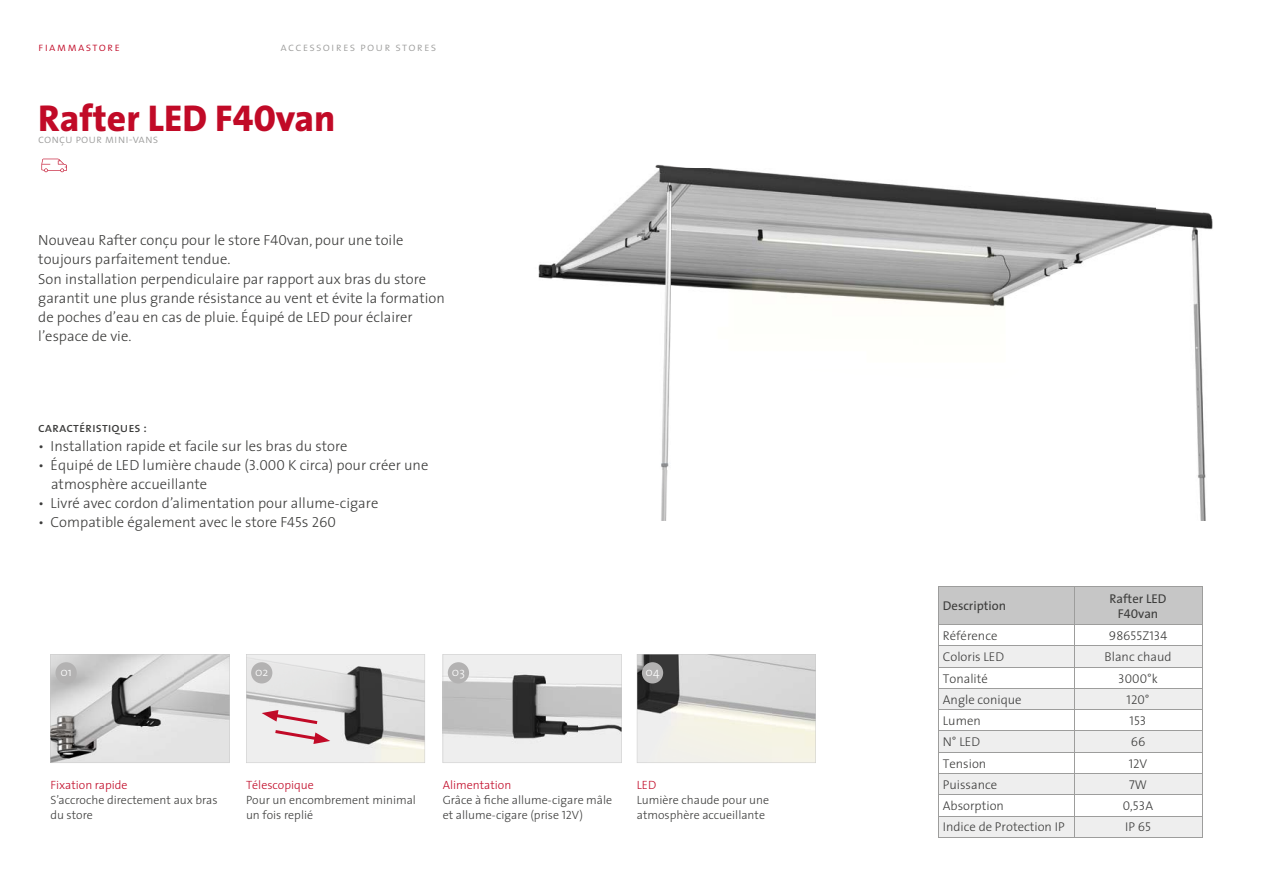
<style>
.page{position:relative;width:1263px;height:893px;background:#fff}
.page>*{position:absolute;margin:0;border:0;box-sizing:border-box;transform-origin:0 0}
.t1{font:800 37.5px "The Sans";color:#c10a27}
.t2{font:300 14.7px/19.2px "The Sans";color:#3c3c3b}
.t3{font:13.5px "The Sans Regular Caps";color:#3c3c3b}
.t4{font:300 12.75px "The Sans";color:#3c3c3b}
.t5{font:12.75px "The Sans Light Caps";color:#3c3c3b}
.t6{font:12.75px/15px "The Sans";color:#3c3c3b;text-align:center}
.t7{font:300 12px/14.9px "The Sans";color:#3c3c3b}
.t8{font:300 12px "The Sans";color:#c10a27}
.t9{font:12px "The Sans Light Caps";letter-spacing:.1em;color:#9d9d9c}
.t10{font:12px "The Sans Light Caps";color:#9d9d9c}
.t11{font:12px "The Sans Light Caps";letter-spacing:.1em;color:#c10a27}
.t12{font:300 12px "The Sans";color:#fff}
.s1{font-family:"The Sans Extra Bold Caps";font-weight:400}
.s2{font-family:"The Sans Light Caps";font-weight:400}
.s3{font-family:"The Sans Regular Caps"}
.s4{font-family:"The Sans";font-weight:300}
</style>
<div class="page">
<svg style="left:41px;top:159px;width:26px;height:13px"></svg>
<img style="left:538px;top:164px;width:675px;height:356px">
<svg style="left:50px;top:654px;width:179px;height:109px;background:#c8c8c8"></svg>
<div style="left:56px;top:662px;width:21px;height:21px;background:#b3b2b2;border-radius:50%"></div>
<svg style="left:443px;top:654px;width:179px;height:109px;background:#c7c7c7"></svg>
<div style="left:448px;top:662px;width:21px;height:21px;background:#b3b2b2;border-radius:50%"></div>
<svg style="left:637px;top:654px;width:179px;height:109px;background:#d2d1cd"></svg>
<div style="left:642px;top:662px;width:21px;height:21px;background:#b3b2b2;border-radius:50%"></div>
<svg style="left:246px;top:654px;width:179px;height:109px;background:#cec9c9"></svg>
<svg style="left:938px;top:586px;width:265px;height:251px"></svg>
<hr style="left:938px;top:709px;width:136px;height:1px;background:#9d9d9c">
<hr style="left:1074px;top:709px;width:128px;height:1px;background:#9d9d9c">
<hr style="left:938px;top:731px;width:136px;height:1px;background:#9d9d9c">
<hr style="left:1074px;top:731px;width:128px;height:1px;background:#9d9d9c">
<hr style="left:938px;top:752px;width:136px;height:1px;background:#9d9d9c">
<hr style="left:1074px;top:752px;width:128px;height:1px;background:#9d9d9c">
<hr style="left:938px;top:773px;width:136px;height:1px;background:#9d9d9c">
<hr style="left:1074px;top:773px;width:128px;height:1px;background:#9d9d9c">
<hr style="left:938px;top:794px;width:136px;height:1px;background:#9d9d9c">
<hr style="left:1074px;top:794px;width:128px;height:1px;background:#9d9d9c">
<hr style="left:938px;top:816px;width:136px;height:1px;background:#9d9d9c">
<hr style="left:1074px;top:816px;width:128px;height:1px;background:#9d9d9c">
<hr style="left:938px;top:837px;width:136px;height:1px;background:#9d9d9c">
<hr style="left:1074px;top:837px;width:128px;height:1px;background:#9d9d9c">
<hr style="left:938px;top:586px;width:136px;height:1px;background:#9d9d9c">
<hr style="left:938px;top:587px;width:1px;height:37px;background:#9d9d9c">
<hr style="left:1074px;top:586px;width:128px;height:1px;background:#9d9d9c">
<hr style="left:1202px;top:587px;width:1px;height:37px;background:#9d9d9c">
<hr style="left:938px;top:624px;width:136px;height:1px;background:#9d9d9c">
<hr style="left:1074px;top:624px;width:128px;height:1px;background:#9d9d9c">
<hr style="left:1074px;top:587px;width:1px;height:37px;background:#9d9d9c">
<p class="t11" style="left:38px;top:40px;width:83px">fiammastore</p>
<p class="t9" style="left:281px;top:40px;width:157px">accessoires pour stores</p>
<h1 class="t1" style="left:38px;top:86px;width:299px">Rafter LED F<span class="s1">40</span>van</h1>
<p class="t10" style="left:38px;top:133px;width:121px">conçu pour mini-vans</p>
<p class="t2" style="left:38px;top:230px;width:408px">Nouveau Rafter conçu pour le store F<span class="s2">40</span>van, pour une toile toujours parfaitement tendue.<br>Son installation perpendiculaire par rapport aux bras du store garantit une plus grande résistance au vent et évite la formation de poches d’eau en cas de pluie. Équipé de LED pour éclairer l’espace de vie.</p>
<p class="t3" style="left:38px;top:420px;width:110px">caractéristiques :</p>
<p class="t2" style="left:38px;top:436px;width:311px">• Installation rapide et facile sur les bras du store</p>
<p class="t2" style="left:51px;top:455px;width:379px;text-indent:-13px">• Équipé de LED lumière chaude (<span class="s2">3.000</span> K circa) pour créer une atmosphère accueillante</p>
<p class="t2" style="left:38px;top:493px;width:342px">• Livré avec cordon d’alimentation pour allume-cigare</p>
<p class="t2" style="left:38px;top:512px;width:299px">• Compatible également avec le store <span class="s2">F45s 260</span></p>
<p class="t12" style="left:60px;top:662px;width:13px">01</p>
<p class="t12" style="left:255px;top:662px;width:15px">02</p>
<p class="t12" style="left:452px;top:662px;width:14px">03</p>
<p class="t12" style="left:646px;top:662px;width:15px">04</p>
<p class="t8" style="left:50px;top:775px;width:79px">Fixation rapide</p>
<p class="t7" style="left:50px;top:792px;width:169px">S’accroche directement aux bras du store</p>
<p class="t8" style="left:246px;top:775px;width:69px">Télescopique</p>
<p class="t7" style="left:246px;top:792px;width:171px">Pour un encombrement minimal un fois replié</p>
<p class="t8" style="left:443px;top:775px;width:70px">Alimentation</p>
<p class="t7" style="left:443px;top:792px;width:171px">Grâce à fiche allume-cigare mâle et allume-cigare (prise <span class="s2">12</span>V)</p>
<p class="t8" style="left:637px;top:775px;width:21px">LED</p>
<p class="t7" style="left:637px;top:792px;width:134px">Lumière chaude pour une atmosphère accueillante</p>
<p class="t6" style="left:943px;top:598px;width:65px">Description</p>
<p class="t6" style="left:1109px;top:591px;width:59px">Rafter LED<br>F<span class="s3">40</span>van</p>
<p class="t4" style="left:943px;top:625px;width:56px">Référence</p>
<p class="t5" style="left:1109px;top:629px;width:60px">98655Z134</p>
<p class="t4" style="left:943px;top:646px;width:63px">Coloris LED</p>
<p class="t4" style="left:1104px;top:646px;width:68px">Blanc chaud</p>
<p class="t4" style="left:943px;top:668px;width:47px">Tonalité</p>
<p class="t5" style="left:1118px;top:671px;width:41px">3000<span class="s4">°k</span></p>
<p class="t4" style="left:943px;top:689px;width:80px">Angle conique</p>
<p class="t5" style="left:1126px;top:693px;width:24px">120<span class="s4">°</span></p>
<p class="t4" style="left:943px;top:710px;width:39px">Lumen</p>
<p class="t5" style="left:1129px;top:714px;width:18px">153</p>
<p class="t4" style="left:943px;top:731px;width:39px">N° LED</p>
<p class="t5" style="left:1131px;top:735px;width:16px">66</p>
<p class="t4" style="left:943px;top:753px;width:45px">Tension</p>
<p class="t5" style="left:1129px;top:756px;width:20px">12<span class="s4">V</span></p>
<p class="t4" style="left:943px;top:774px;width:56px">Puissance</p>
<p class="t5" style="left:1129px;top:778px;width:19px">7W</p>
<p class="t4" style="left:943px;top:795px;width:63px">Absorption</p>
<p class="t5" style="left:1123px;top:799px;width:32px">0,53<span class="s4">A</span></p>
<p class="t4" style="left:943px;top:816px;width:123px">Indice de Protection IP</p>
<p class="t4" style="left:1125px;top:816px;width:27px">IP <span class="s2">65</span></p>
</div>
